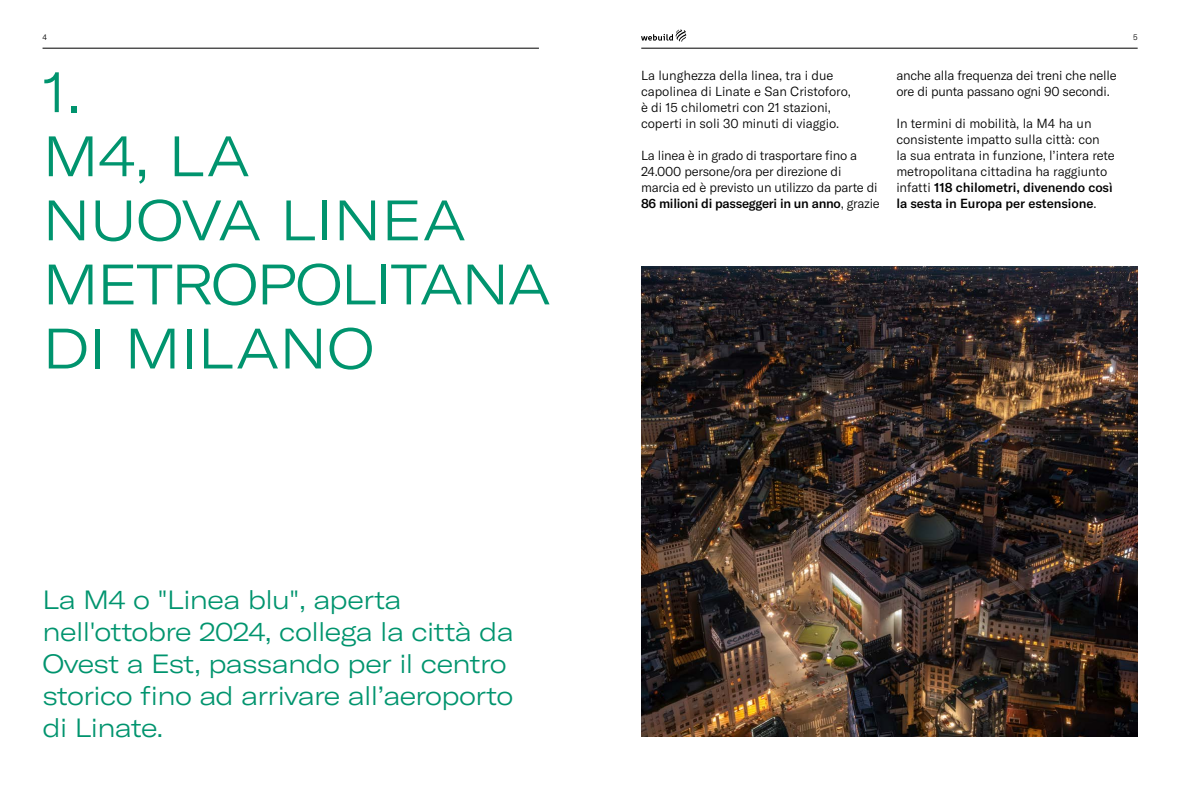
<style>
.page{position:relative;width:1180px;height:789px;background:#fff}
.page>*{position:absolute;margin:0;border:0;box-sizing:border-box;transform-origin:0 0}
.t1{font:300 expanded 56px/64px "GT America";letter-spacing:-.01em;color:#00946e}
.t2{font:300 expanded 26px/32px "GT America";letter-spacing:-.025em;color:#00946e}
.t3{font:300 13px/16px "GT America";letter-spacing:-.01em;color:#000}
.t4{font:300 8px "GT America";color:#000}
.s1{font-weight:500}
</style>
<div class="page">
<svg style="left:641px;top:29px;width:45px;height:13px"></svg>
<hr style="left:641px;top:48px;width:496px;height:1px;background:#000">
<hr style="left:43px;top:48px;width:496px;height:1px;background:#000">
<img style="left:641px;top:266px;width:496px;height:470px">
<p class="t4" style="left:43px;top:33px;width:6px">4</p>
<p class="t4" style="left:1132px;top:33px;width:6px">5</p>
<h1 class="t1" style="left:43px;top:60px;width:509px">1.<br>M4, LA<br>NUOVA LINEA<br>METROPOLITANA<br>DI MILANO</h1>
<p class="t3" style="left:641px;top:67px;width:211px">La lunghezza della linea, tra i due capolinea di Linate e San Cristoforo, è di 15 chilometri con 21 stazioni, coperti in soli 30 minuti di viaggio.</p>
<p class="t3" style="left:896px;top:67px;width:222px">anche alla frequenza dei treni che nelle ore di punta passano ogni 90 secondi.</p>
<p class="t3" style="left:896px;top:115px;width:220px">In termini di mobilità, la M4 ha un consistente impatto sulla città: con<br>la sua entrata in funzione, l’intera rete metropolitana cittadina ha raggiunto infatti <span class="s1">118 chilometri, divenendo così la sesta in Europa per estensione</span>.</p>
<p class="t3" style="left:641px;top:147px;width:240px">La linea è in grado di trasportare fino a 24.000 persone/ora per direzione di marcia ed è previsto un utilizzo da parte di <span class="s1">86 milioni di passeggeri in un anno</span>, grazie</p>
<h2 class="t2" style="left:43px;top:583px;width:472px">La M4 o "Linea blu", aperta nell'ottobre 2024, collega la città da<br>Ovest a Est, passando per il centro storico fino ad arrivare all’aeroporto di Linate.</h2>
</div>
